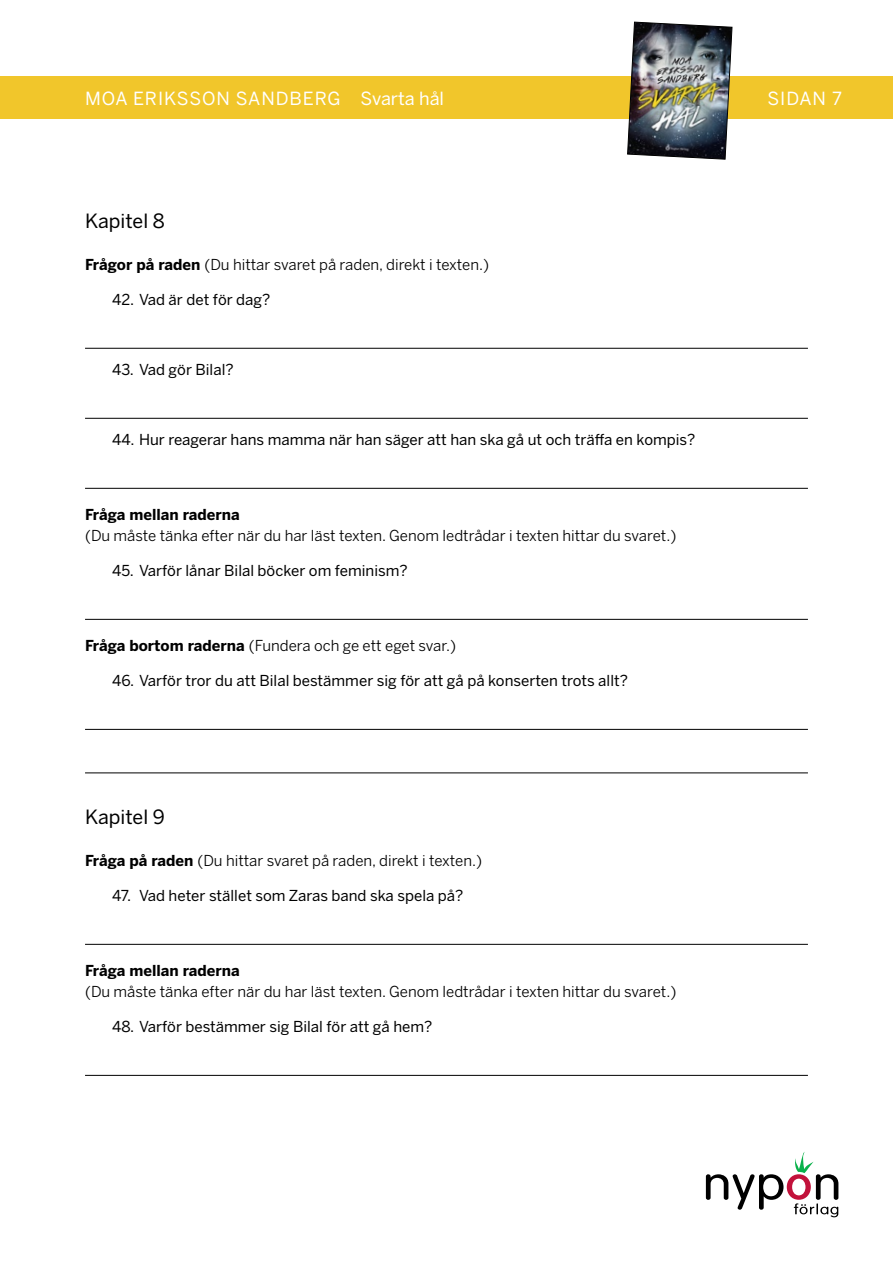
<style>
.page{position:relative;width:893px;height:1263px;background:#fff}
.page>*{position:absolute;margin:0;border:0;box-sizing:border-box;transform-origin:0 0}
.t1{font:19.5px "Benton Sans";color:#000}
.t2{font:18px "Benton Sans";letter-spacing:.04em;color:#fff}
.t3{font:15px "Benton Sans";color:#000}
.t4{font:15px "Benton Sans";color:#000}
.t5{font:700 15px "Benton Sans";color:#000}
.s1{font-weight:700}
</style>
<div class="page">
<div style="left:0;top:77px;width:893px;height:42px;background:#f1c62b"></div>
<img style="left:627px;top:21px;width:106px;height:139px">
<svg style="left:706px;top:1152px;width:132px;height:65px"></svg>
<hr style="left:85px;top:348px;width:723px;height:1px;background:#000">
<hr style="left:85px;top:418px;width:723px;height:1px;background:#000">
<hr style="left:85px;top:488px;width:723px;height:1px;background:#000">
<hr style="left:85px;top:619px;width:723px;height:1px;background:#000">
<hr style="left:85px;top:729px;width:723px;height:1px;background:#000">
<hr style="left:85px;top:772px;width:723px;height:1px;background:#000">
<hr style="left:85px;top:944px;width:723px;height:1px;background:#000">
<hr style="left:85px;top:1075px;width:723px;height:1px;background:#000">
<p class="t2" style="left:85px;top:88px;width:361px">MOA ERIKSSON SANDBERG Svarta hål</p>
<p class="t2" style="left:768px;top:88px;width:76px">SIDAN 7</p>
<h1 class="t1" style="left:85px;top:210px;width:81px">Kapitel 8</h1>
<p class="t3" style="left:85px;top:256px;width:406px"><span class="s1">Frågor på raden</span> (Du hittar svaret på raden, direkt i texten.)</p>
<p class="t4" style="left:112px;top:291px;width:160px">42. Vad är det för dag?</p>
<p class="t4" style="left:112px;top:361px;width:123px">43. Vad gör Bilal?</p>
<p class="t4" style="left:112px;top:431px;width:585px">44. Hur reagerar hans mamma när han säger att han ska gå ut och träffa en kompis?</p>
<p class="t5" style="left:85px;top:506px;width:156px">Fråga mellan raderna</p>
<p class="t3" style="left:85px;top:527px;width:593px">(Du måste tänka efter när du har läst texten. Genom ledtrådar i texten hittar du svaret.)</p>
<p class="t4" style="left:112px;top:562px;width:297px">45. Varför lånar Bilal böcker om feminism?</p>
<p class="t3" style="left:85px;top:637px;width:373px"><span class="s1">Fråga bortom raderna</span> (Fundera och ge ett eget svar.)</p>
<p class="t4" style="left:112px;top:672px;width:517px">46. Varför tror du att Bilal bestämmer sig för att gå på konserten trots allt?</p>
<h1 class="t1" style="left:85px;top:806px;width:81px">Kapitel 9</h1>
<p class="t3" style="left:85px;top:852px;width:399px"><span class="s1">Fråga på raden</span> (Du hittar svaret på raden, direkt i texten.)</p>
<p class="t4" style="left:112px;top:887px;width:353px">47. Vad heter stället som Zaras band ska spela på?</p>
<p class="t5" style="left:85px;top:962px;width:156px">Fråga mellan raderna</p>
<p class="t3" style="left:85px;top:983px;width:593px">(Du måste tänka efter när du har läst texten. Genom ledtrådar i texten hittar du svaret.)</p>
<p class="t4" style="left:112px;top:1018px;width:322px">48. Varför bestämmer sig Bilal för att gå hem?</p>
</div>
